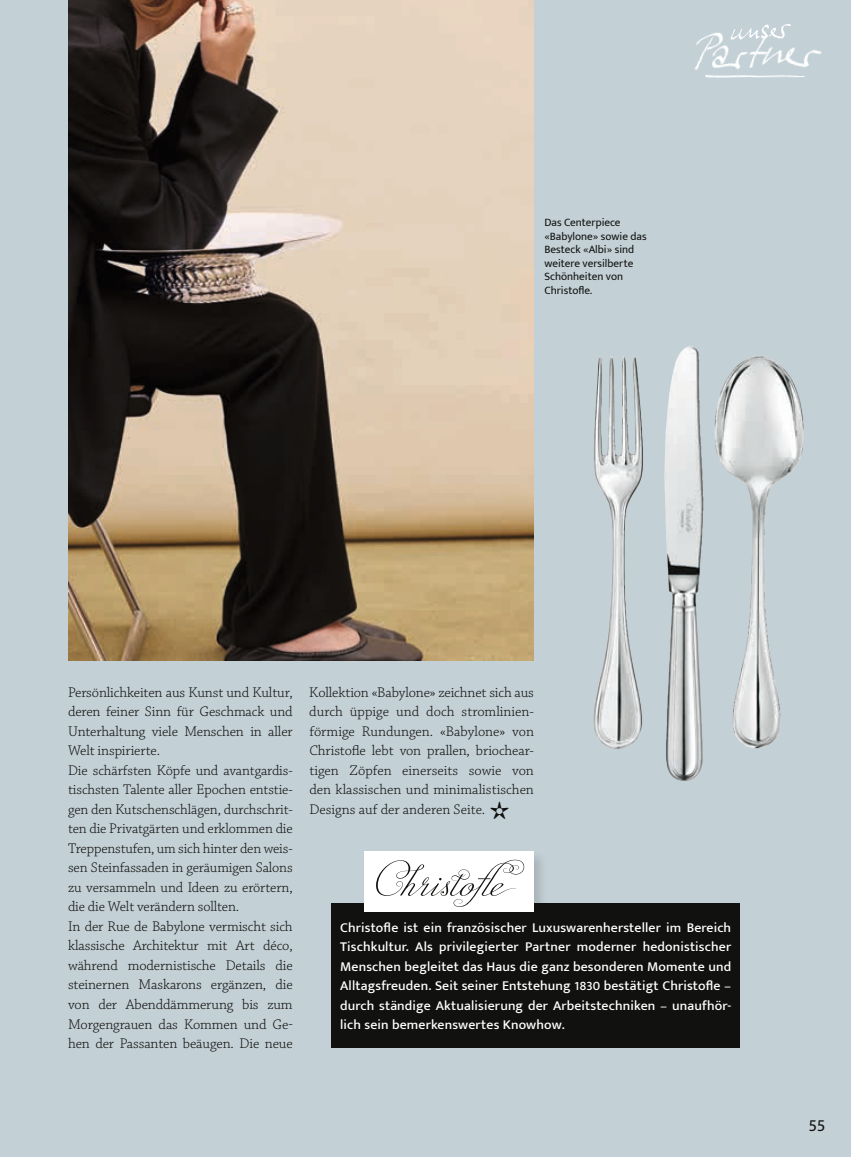
<style>
.page{position:relative;width:851px;height:1157px;background:#fff}
.page>*{position:absolute;margin:0;border:0;box-sizing:border-box;transform-origin:0 0}
.t1{font:18px "Mukta Mahee";color:#11110f}
.t2{font:300 14.7px/19.5px "Chaparral Pro";letter-spacing:-.01em;color:#11110f}
.t3{font:500 13.5px/19.5px "Mukta Mahee";letter-spacing:.01em;color:#fff;text-align:justify}
.t4{font:11.25px/13.5px "Mukta Mahee";color:#11110f}
</style>
<div class="page">
<div style="left:0;top:0;width:850px;height:1157px;background:#c3d0d6"></div>
<img style="left:694px;top:32px;width:128px;height:45px">
<img style="left:730px;top:24px;width:64px;height:18px">
<img style="left:705px;top:63px;width:99px;height:15px">
<div style="left:331px;top:903px;width:408px;height:144px;background:#11110f"></div>
<div style="left:362px;top:849px;width:186px;height:77px;background:#11110f;opacity:.15"></div>
<div style="left:364px;top:851px;width:169px;height:60px;background:#fff"></div>
<svg style="left:376px;top:859px;width:148px;height:48px"></svg>
<img style="left:69px;top:0;width:464px;height:660px">
<img style="left:664px;top:346px;width:39px;height:435px">
<img style="left:593px;top:356px;width:50px;height:393px">
<img style="left:691px;top:346px;width:113px;height:402px">
<p class="t4" style="left:544px;top:215px;width:104px">Das Centerpiece «Babylone» sowie das<br>Besteck «Albi» sind weitere versilberte<br>Schönheiten von<br>Christofle.</p>
<p class="t2" style="left:68px;top:683px;width:226px">Persönlichkeiten aus Kunst und Kultur, deren feiner Sinn für Geschmack und Unterhaltung viele Menschen in aller Welt inspirierte.<br>Die schärfsten Köpfe und avantgardis&shy;tischsten Talente aller Epochen entstie&shy;gen den Kutschenschlägen, durchschrit&shy;ten die Privatgärten und erklommen die Treppenstufen, um sich hinter den weis&shy;sen Steinfassaden in geräumigen Salons zu versammeln und Ideen zu erörtern, die die Welt verändern sollten.<br>In der Rue de Babylone vermischt sich klassische Architektur mit Art déco, während modernistische Details die steinernen Maskarons ergänzen, die von der Abenddämmerung bis zum Morgengrauen das Kommen und Ge&shy;hen der Passanten beäugen. Die neue</p>
<p class="t2" style="left:309px;top:683px;width:226px;text-align:justify">Kollektion «Babylone» zeichnet sich aus durch üppige und doch stromlinien&shy;förmige Rundungen. «Babylone» von Christofle lebt von prallen, briochear&shy;tigen Zöpfen einerseits sowie von den klassischen und minimalistischen Designs auf der anderen Seite.</p>
<p class="t3" style="left:340px;top:917px;width:392px">Christofle ist ein französischer Luxuswarenhersteller im Bereich Tischkultur. Als privilegierter Partner moderner hedonistischer Menschen begleitet das Haus die ganz besonderen Momente und Alltagsfreuden. Seit seiner Entstehung 1830 bestätigt Christofle – durch ständige Aktualisierung der Arbeitstechniken – unaufhör&shy;lich sein bemerkenswertes Knowhow.</p>
<p class="t1" style="left:808px;top:1113px;width:18px">55</p>
</div>
